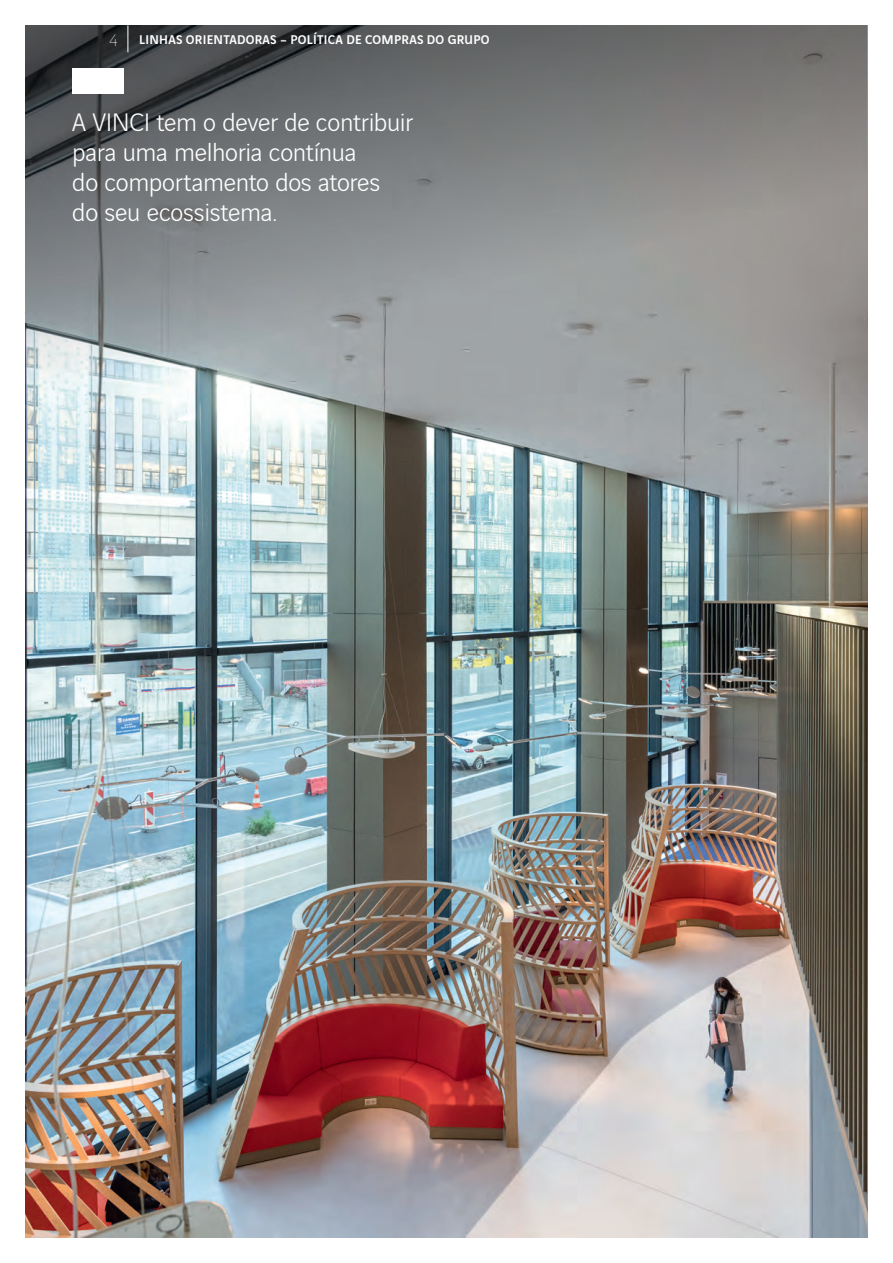
<style>
.page{position:relative;width:893px;height:1263px;background:#fff}
.page>*{position:absolute;margin:0;border:0;box-sizing:border-box;transform-origin:0 0}
.Exergue_Photo{font:300 27px/30px "Vinci Sans";letter-spacing:-.015em;color:#fff}
.t1{font:200 18px "Vinci Sans";color:#fff}
.t2{font:500 13.5px "Vinci Sans";letter-spacing:.02em;color:#fff}
</style>
<div class="page">
<img style="left:26px;top:581px;width:841px;height:656px">
<svg style="left:26px;top:26px;width:841px;height:555px;background:#8f9595"></svg>
<div style="left:72px;top:68px;width:51px;height:26px;background:#fff"></div>
<svg style="left:128px;top:26px;width:1px;height:26px"></svg>
<p class="t1" style="left:109px;top:27px;width:10px">4</p>
<p class="t2" style="left:139px;top:29px;width:352px">LINHAS ORIENTADORAS – POLÍTICA DE COMPRAS DO GRUPO</p>
<p class="Exergue_Photo" style="left:72px;top:105px;width:342px">A VINCI tem o dever de contribuir para uma melhoria contínua<br>do comportamento dos atores<br>do seu ecossistema.</p>
</div>
